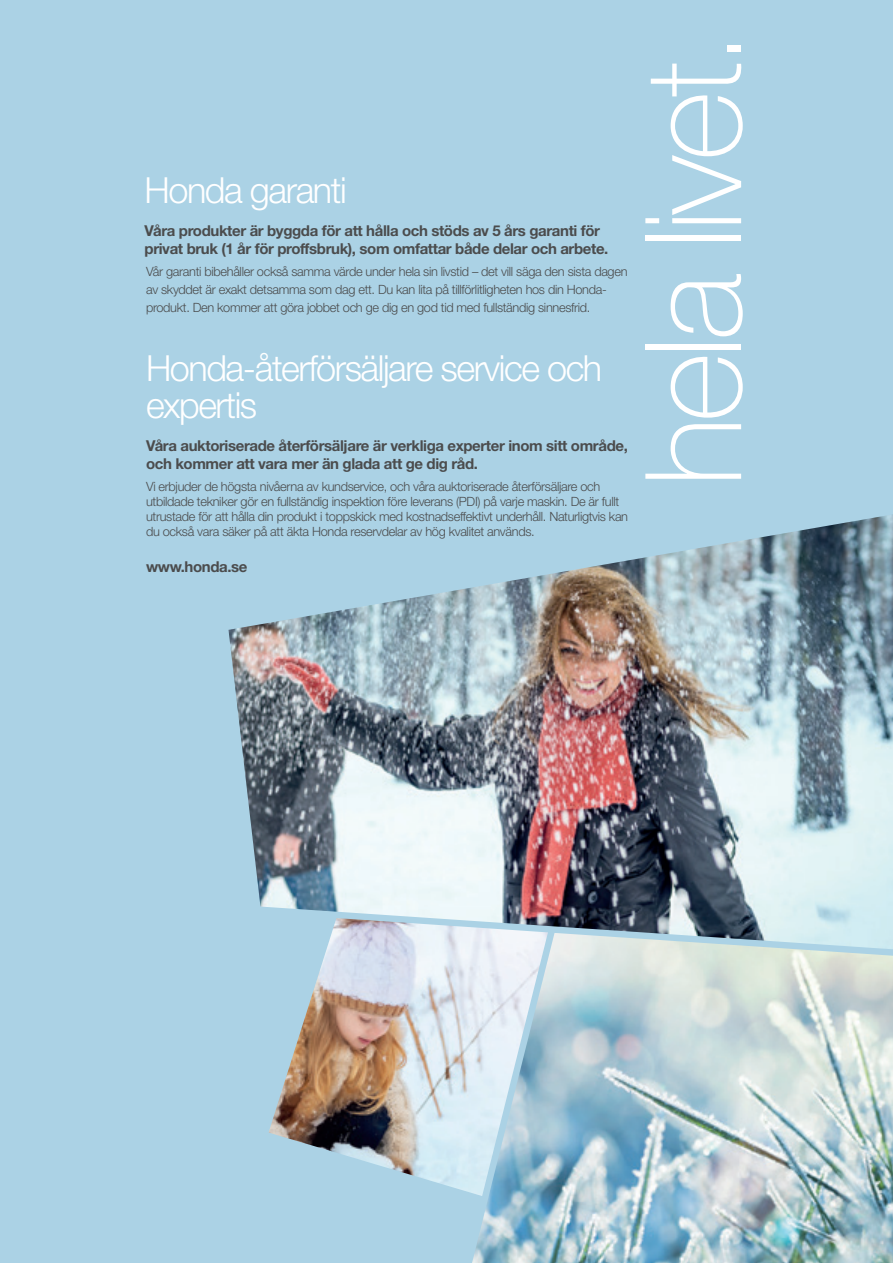
<style>
.page{position:relative;width:893px;height:1263px;background:#abd2e5}
.page>*{position:absolute;margin:0;border:0;box-sizing:border-box;transform-origin:0 0}
.t1{font:100 134.1px "Helvetica Neue LT Std";letter-spacing:-.04em;color:#fff}
.t2{font:300 36px/37.5px "Helvetica Neue LT Std";letter-spacing:-.04em;color:#fff}
.t3{font:700 15px/18px "Helvetica Neue LT Std";letter-spacing:-.025em;color:#4b4c4d}
.t4{font:300 12.75px/15px "Helvetica Neue LT Std";letter-spacing:-.025em;color:#4b4c4d}
</style>
<div class="page">
<img style="left:228px;top:514px;width:665px;height:419px">
<img style="left:269px;top:918px;width:279px;height:275px">
<img style="left:472px;top:933px;width:421px;height:330px">
<h2 class="t2" style="left:145px;top:170px;width:204px">Honda garanti</h2>
<p class="t3" style="left:145px;top:221px;width:465px">Våra produkter är byggda för att hålla och stöds av 5 års garanti för privat bruk (1 år för proffsbruk), som omfattar både delar och arbete.</p>
<p class="t4" style="left:146px;top:262px;width:483px;line-height:18px">Vår garanti bibehåller också samma värde under hela sin livstid – det vill säga den sista dagen av skyddet är exakt detsamma som dag ett. Du kan lita på tillförlitligheten hos din Honda&shy;produkt. Den kommer att göra jobbet och ge dig en god tid med fullständig sinnesfrid.</p>
<h2 class="t2" style="left:146px;top:348px;width:458px">Honda-återförsäljare service och expertis</h2>
<p class="t3" style="left:146px;top:437px;width:483px">Våra auktoriserade återförsäljare är verkliga experter inom sitt område, och kommer att vara mer än glada att ge dig råd.</p>
<p class="t4" style="left:146px;top:479px;width:484px">Vi erbjuder de högsta nivåerna av kundservice, och våra auktoriserade återförsäljare och utbildade tekniker gör en fullständig inspektion före leverans (PDI) på varje maskin. De är fullt utrustade för att hålla din produkt i toppskick med kostnadseffektivt underhåll. Naturligtvis kan du också vara säker på att äkta Honda reservdelar av hög kvalitet används.</p>
<p class="t3" style="left:146px;top:558px;width:103px">www.honda.se</p>
<h1 class="t1" style="left:617px;top:486px;width:458px;rotate:-90deg">hela livet.</h1>
</div>
